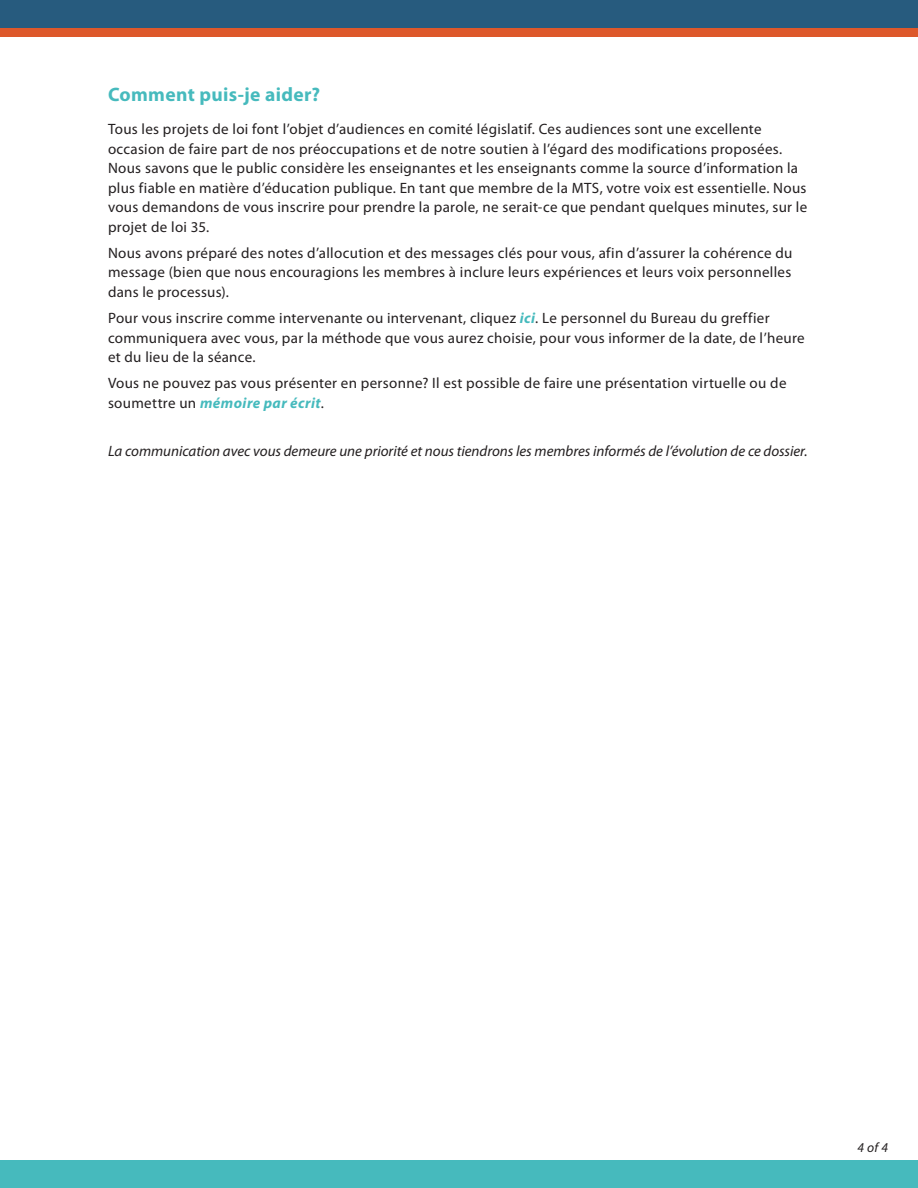
<style>
.page{position:relative;width:918px;height:1188px;background:#fff}
.page>*{position:absolute;margin:0;border:0;box-sizing:border-box;transform-origin:0 0}
.t1{font:700 19.5px "Myriad Pro";letter-spacing:.015em;color:#46babd}
.t2{font:15px/19.5px "Myriad Pro";letter-spacing:.02em;color:#231f20}
.t3{font:italic 15px "Myriad Pro";color:#231f20}
.t4{font:italic 13.5px "Myriad Pro";color:#231f20}
.s1{font-weight:700;font-style:italic;color:#46babd}
</style>
<div class="page">
<div style="left:0;top:1161px;width:918px;height:27px;background:#46babd"></div>
<div style="left:0;top:0;width:918px;height:28px;background:#275b7e"></div>
<div style="left:0;top:28px;width:918px;height:8px;background:#dd582b"></div>
<h1 class="t1" style="left:108px;top:82px;width:214px">Comment puis-je aider?</h1>
<p class="t2" style="left:108px;top:119px;width:701px">Tous les projets de loi font l’objet d’audiences en comité législatif. Ces audiences sont une excellente occasion de faire part de nos préoccupations et de notre soutien à l’égard des modifications proposées.<br>Nous savons que le public considère les enseignantes et les enseignants comme la source d’information la plus fiable en matière d’éducation publique. En tant que membre de la MTS, votre voix est essentielle. Nous vous demandons de vous inscrire pour prendre la parole, ne serait-ce que pendant quelques minutes, sur le projet de loi 35.</p>
<p class="t2" style="left:108px;top:243px;width:686px;text-align:justify">Nous avons préparé des notes d’allocution et des messages clés pour vous, afin d’assurer la cohérence du message (bien que nous encouragions les membres à inclure leurs expériences et leurs voix personnelles dans le processus).</p>
<p class="t2" style="left:108px;top:308px;width:698px">Pour vous inscrire comme intervenante ou intervenant, cliquez <span class="s1">ici</span>. Le personnel du Bureau du greffier communiquera avec vous, par la méthode que vous aurez choisie, pour vous informer de la date, de l’heure et du lieu de la séance.</p>
<p class="t2" style="left:108px;top:373px;width:680px">Vous ne pouvez pas vous présenter en personne? Il est possible de faire une présentation virtuelle ou de soumettre un <span class="s1">mémoire par écrit</span>.</p>
<p class="t3" style="left:108px;top:441px;width:701px">La communication avec vous demeure une priorité et nous tiendrons les membres informés de l’évolution de ce dossier.</p>
<p class="t4" style="left:858px;top:1139px;width:32px">4 of 4</p>
</div>
